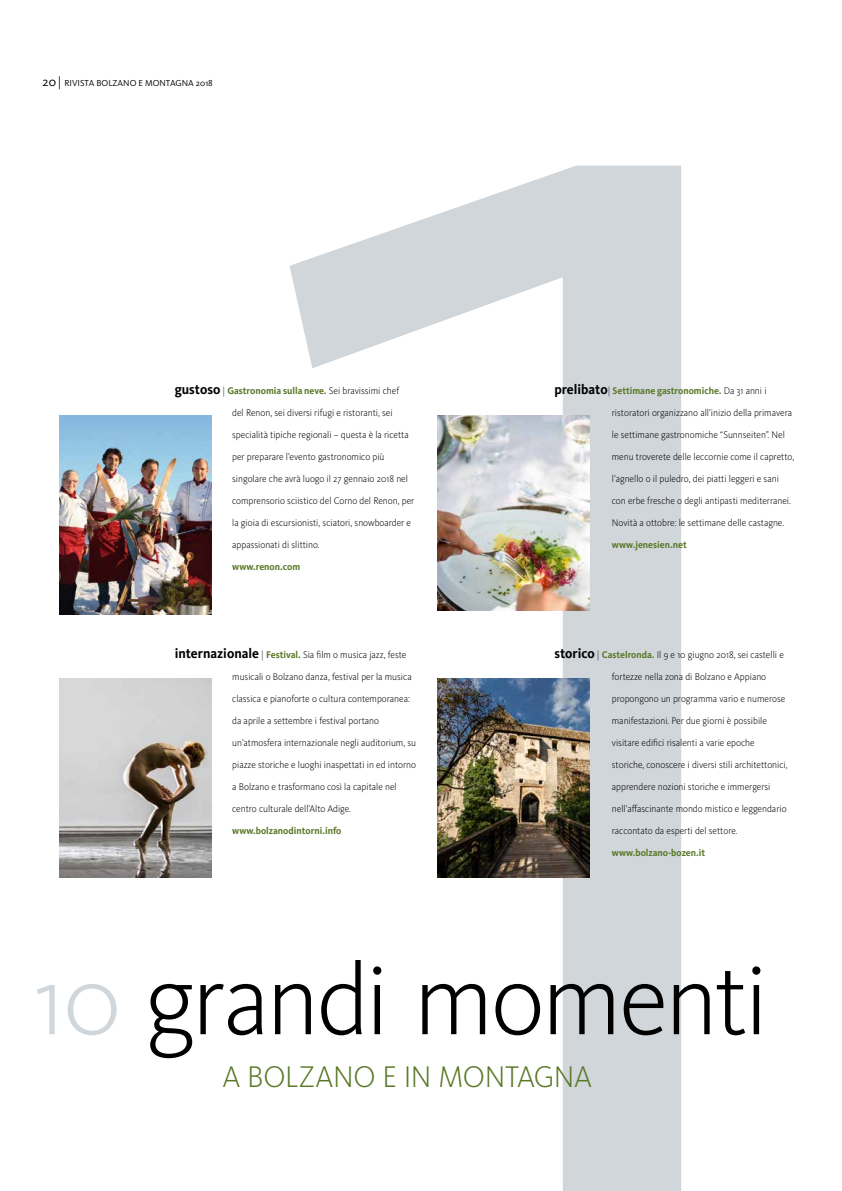
<style>
.page{position:relative;width:842px;height:1191px;background:#fff}
.page>*{position:absolute;margin:0;border:0;box-sizing:border-box;transform-origin:0 0}
.t1{font:300 103px "Kievit OT";letter-spacing:-.035em;color:#000}
.t2{font:300 31px "Kievit OT";letter-spacing:-.015em;color:#5a7827;scale:.95 1}
.t3{font:300 10px "Kievit OT";color:#000;scale:.95 1}
.t4{font:700 10px "Kievit OT";color:#5a7827;scale:.95 1}
.t5{font:9px "Kievit OT";color:#000}
.s1{font-size:13px}
.s2{font-size:14px;color:#000}
.s3{font-weight:300;color:#000}
.s4{font-weight:700;font-size:14px}
.s5{font-weight:700;color:#5a7827}
.s6{color:#d1d6da}
</style>
<div class="page">
<svg style="left:289px;top:165px;width:392px;height:1026px"></svg>
<img style="left:60px;top:679px;width:152px;height:198px">
<img style="left:60px;top:416px;width:152px;height:198px">
<img style="left:437px;top:416px;width:152px;height:195px">
<img style="left:437px;top:679px;width:152px;height:198px">
<p class="t5" style="left:43px;top:78px;width:172px"><span class="s1">20|</span> RIVISTA BOLZANO E MONTAGNA 2018</p>
<p class="t4" style="left:175px;top:384px;width:238px"><span class="s2">gustoso</span> <span class="s3">|</span> Gastronomia sulla neve. <span class="s3">Sei bravissimi chef</span></p>
<p class="t3" style="left:232px;top:407px;width:170px">del Renon, sei diversi rifugi e ristoranti, sei</p>
<p class="t3" style="left:232px;top:429px;width:187px">specialità tipiche regionali – questa è la ricetta</p>
<p class="t3" style="left:232px;top:451px;width:162px">per preparare l’evento gastronomico più</p>
<p class="t3" style="left:232px;top:473px;width:187px">singolare che avrà luogo il 27 gennaio 2018 nel</p>
<p class="t3" style="left:232px;top:495px;width:193px">comprensorio sciistico del Corno del Renon, per</p>
<p class="t3" style="left:232px;top:517px;width:190px">la gioia di escursionisti, sciatori, snowboarder e</p>
<p class="t3" style="left:232px;top:539px;width:94px">appassionati di slittino.</p>
<p class="t4" style="left:232px;top:560px;width:73px">www.renon.com</p>
<p class="t3" style="left:175px;top:649px;width:245px"><span class="s4">internazionale</span> | <span class="s5">Festival.</span> Sia film o musica jazz, feste</p>
<p class="t3" style="left:232px;top:671px;width:190px">musicali o Bolzano danza, festival per la musica</p>
<p class="t3" style="left:232px;top:693px;width:189px">classica e pianoforte o cultura contemporanea:</p>
<p class="t3" style="left:232px;top:715px;width:156px">da aprile a settembre i festival portano</p>
<p class="t3" style="left:232px;top:737px;width:195px">un’atmosfera internazionale negli auditorium, su</p>
<p class="t3" style="left:232px;top:759px;width:195px">piazze storiche e luoghi inaspettati in ed intorno</p>
<p class="t3" style="left:232px;top:781px;width:175px">a Bolzano e trasformano così la capitale nel</p>
<p class="t3" style="left:232px;top:803px;width:127px">centro culturale dell’Alto Adige.</p>
<p class="t4" style="left:232px;top:824px;width:117px">www.bolzanodintorni.info</p>
<p class="t4" style="left:554px;top:384px;width:225px"><span class="s2">prelibato</span><span class="s3">|</span> Settimane gastronomiche. <span class="s3">Da 31 anni i</span></p>
<p class="t3" style="left:612px;top:407px;width:191px">ristoratori organizzano all’inizio della primavera</p>
<p class="t3" style="left:612px;top:429px;width:184px">le settimane gastronomiche “Sunnseiten”. Nel</p>
<p class="t3" style="left:612px;top:451px;width:193px">menu troverete delle leccornie come il capretto,</p>
<p class="t3" style="left:612px;top:473px;width:177px">l’agnello o il puledro, dei piatti leggeri e sani</p>
<p class="t3" style="left:612px;top:495px;width:190px">con erbe fresche o degli antipasti mediterranei.</p>
<p class="t3" style="left:612px;top:517px;width:183px">Novità a ottobre: le settimane delle castagne.</p>
<p class="t4" style="left:612px;top:538px;width:80px">www.jenesien.net</p>
<p class="t3" style="left:554px;top:649px;width:243px"><span class="s4">storico</span> | <span class="s5">Castelronda.</span> Il 9 e 10 giugno 2018, sei castelli e</p>
<p class="t3" style="left:612px;top:671px;width:164px">fortezze nella zona di Bolzano e Appiano</p>
<p class="t3" style="left:612px;top:693px;width:184px">propongono un programma vario e numerose</p>
<p class="t3" style="left:612px;top:715px;width:165px">manifestazioni. Per due giorni è possibile</p>
<p class="t3" style="left:612px;top:737px;width:152px">visitare edifici risalenti a varie epoche</p>
<p class="t3" style="left:612px;top:759px;width:187px">storiche, conoscere i diversi stili architettonici,</p>
<p class="t3" style="left:612px;top:781px;width:168px">apprendere nozioni storiche e immergersi</p>
<p class="t3" style="left:612px;top:803px;width:185px">nell’affascinante mondo mistico e leggendario</p>
<p class="t3" style="left:612px;top:825px;width:134px">raccontato da esperti del settore.</p>
<p class="t4" style="left:612px;top:846px;width:100px">www.bolzano-bozen.it</p>
<h1 class="t1" style="left:33px;top:943px;width:737px"><span class="s6">10</span> grandi momenti</h1>
<h2 class="t2" style="left:223px;top:1059px;width:391px">A BOLZANO E IN MONTAGNA</h2>
</div>
